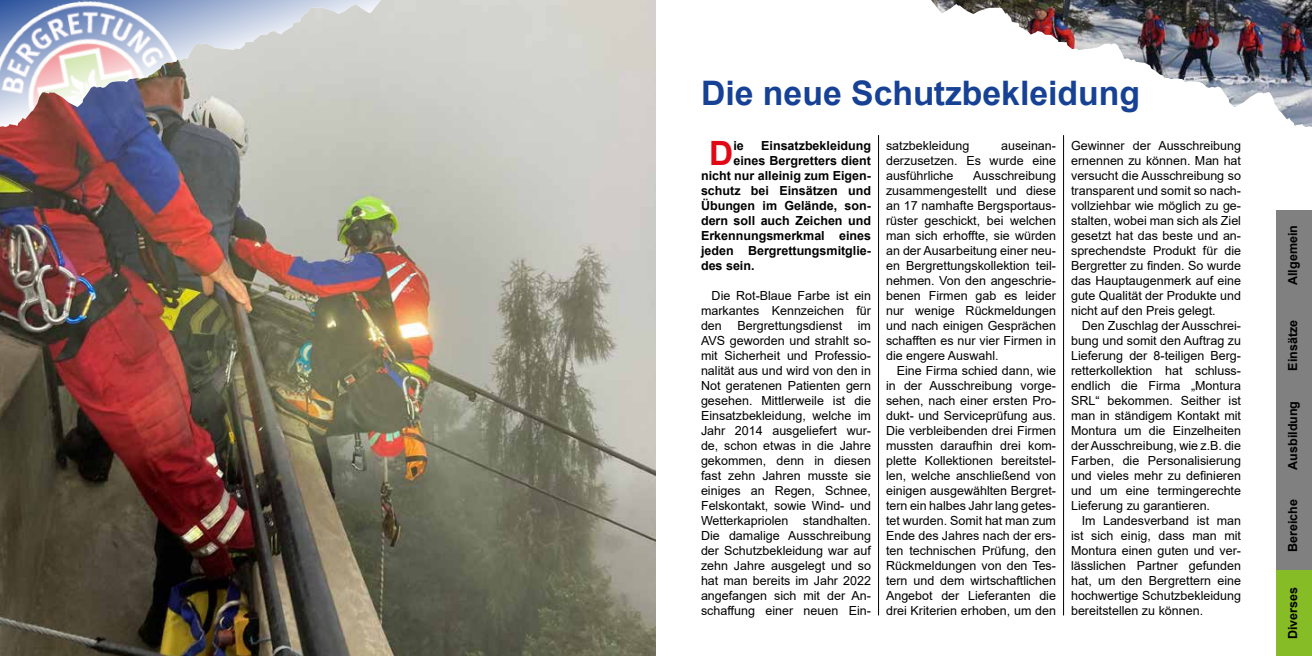
<style>
.page{position:relative;width:1312px;height:656px;background:#fff}
.page>*{position:absolute;margin:0;border:0;box-sizing:border-box;transform-origin:0 0}
.t1{font:700 33.75px "Arial";color:#164194}
.t2{font:700 33.5px "Arial";color:#e20714}
.t3{font:12.5px/15px "Arial";color:#000;text-align:justify}
.t4{font:700 12.5px "Arial";color:#000}
</style>
<div class="page">
<div style="left:1276px;top:300px;width:35px;height:90px;background:#808080"></div>
<div style="left:1276px;top:210px;width:35px;height:90px;background:#808080"></div>
<div style="left:1276px;top:390px;width:35px;height:90px;background:#808080"></div>
<div style="left:1276px;top:480px;width:35px;height:90px;background:#808080"></div>
<div style="left:1276px;top:570px;width:35px;height:86px;background:#86bc25"></div>
<hr style="left:878px;top:135px;width:1px;height:480px;background:#000">
<hr style="left:1062px;top:135px;width:1px;height:480px;background:#000">
<img style="left:0;top:0;width:656px;height:656px">
<img style="left:931px;top:0;width:380px;height:127px">
<h1 class="t1" style="left:701px;top:69px;width:440px">Die neue Schutzbekleidung</h1>
<h2 class="t2" style="left:709px;top:130px;width:26px">D</h2>
<p class="t4" style="left:733px;top:137px;width:12px">ie</p>
<p class="t4" style="left:761px;top:137px;width:111px">Einsatzbekleidung</p>
<p class="t4" style="left:733px;top:152px;width:139px">eines Bergretters dient</p>
<p class="t4" style="left:701px;top:167px;width:171px">nicht nur alleinig zum Eigen-</p>
<p class="t4" style="left:701px;top:182px;width:171px">schutz bei Einsätzen und</p>
<p class="t4" style="left:701px;top:197px;width:171px">Übungen im Gelände, son-</p>
<p class="t4" style="left:701px;top:212px;width:171px">dern soll auch Zeichen und</p>
<p class="t4" style="left:701px;top:227px;width:171px">Erkennungsmerkmal eines</p>
<p class="t4" style="left:701px;top:242px;width:171px">jeden Bergrettungsmitglie-</p>
<p class="t4" style="left:701px;top:257px;width:55px">des sein.</p>
<p class="t3" style="left:701px;top:288px;width:171px;text-indent:11px">Die Rot-Blaue Farbe ist ein markantes Kennzeichen für den Bergrettungsdienst im AVS geworden und strahlt so&shy;mit Sicherheit und Professio&shy;nalität aus und wird von den in Not geratenen Patienten gern gesehen. Mittlerweile ist die Einsatzbekleidung, welche im Jahr 2014 ausgeliefert wur&shy;de, schon etwas in die Jahre gekommen, denn in diesen fast zehn Jahren musste sie einiges an Regen, Schnee, Felskontakt, sowie Wind- und Wetterkapriolen standhalten.<br>Die damalige Ausschreibung der Schutzbekleidung war auf zehn Jahre ausgelegt und so hat man bereits im Jahr 2022 angefangen sich mit der An&shy;schaffung einer neuen Ein-</p>
<p class="t3" style="left:885px;top:138px;width:85px">satzbekleidung</p>
<p class="t3" style="left:885px;top:138px;width:171px;text-indent:115px">auseinan&shy;derzusetzen. Es wurde eine ausführliche</p>
<p class="t3" style="left:885px;top:168px;width:171px;text-indent:87px">Ausschreibung zusammengestellt und diese an 17 namhafte Bergsportaus&shy;rüster geschickt, bei welchen man sich erhoffte, sie würden an der Ausarbeitung einer neu&shy;en Bergrettungskollektion teil&shy;nehmen. Von den angeschrie&shy;benen Firmen gab es leider nur wenige Rückmeldungen und nach einigen Gesprächen schafften es nur vier Firmen in die engere Auswahl.</p>
<p class="t3" style="left:885px;top:363px;width:171px;text-indent:11px">Eine Firma schied dann, wie in der Ausschreibung vorge&shy;sehen, nach einer ersten Pro&shy;dukt- und Serviceprüfung aus.<br>Die verbleibenden drei Firmen mussten daraufhin drei kom&shy;plette Kollektionen bereitstel&shy;len, welche anschließend von einigen ausgewählten Bergret&shy;tern ein halbes Jahr lang getes&shy;tet wurden. Somit hat man zum Ende des Jahres nach der ers&shy;ten technischen Prüfung, den Rückmeldungen von den Tes&shy;tern und dem wirtschaftlichen Angebot der Lieferanten die drei Kriterien erhoben, um den</p>
<p class="t3" style="left:1070px;top:138px;width:171px">Gewinner der Ausschreibung ernennen zu können. Man hat versucht die Ausschreibung so transparent und somit so nach&shy;vollziehbar wie möglich zu ge&shy;stalten, wobei man sich als Ziel gesetzt hat das beste und an&shy;sprechendste Produkt für die Bergretter zu finden. So wurde das Hauptaugenmerk auf eine gute Qualität der Produkte und nicht auf den Preis gelegt.</p>
<p class="t3" style="left:1070px;top:318px;width:171px;text-indent:11px">Den Zuschlag der Ausschrei&shy;bung und somit den Auftrag zu Lieferung der 8-teiligen Berg&shy;retterkollektion hat schluss&shy;endlich die Firma „Montura SRL“ bekommen. Seither ist man in ständigem Kontakt mit Montura um die Einzelheiten der Ausschreibung, wie z.B. die Farben, die Personalisierung und vieles mehr zu definieren und um eine termingerechte Lieferung zu garantieren.</p>
<p class="t3" style="left:1070px;top:513px;width:171px;text-indent:11px">Im Landesverband ist man ist sich einig, dass man mit Montura einen guten und ver&shy;lässlichen Partner gefunden hat, um den Bergrettern eine hochwertige Schutzbekleidung bereitstellen zu können.</p>
<p class="t4" style="left:1283px;top:285px;width:61px;rotate:-90deg">Allgemein</p>
<p class="t4" style="left:1283px;top:370px;width:52px;rotate:-90deg">Einsätze</p>
<p class="t4" style="left:1283px;top:469px;width:70px;rotate:-90deg">Ausbildung</p>
<p class="t4" style="left:1283px;top:551px;width:54px;rotate:-90deg">Bereiche</p>
<p class="t4" style="left:1283px;top:639px;width:54px;rotate:-90deg">Diverses</p>
</div>
